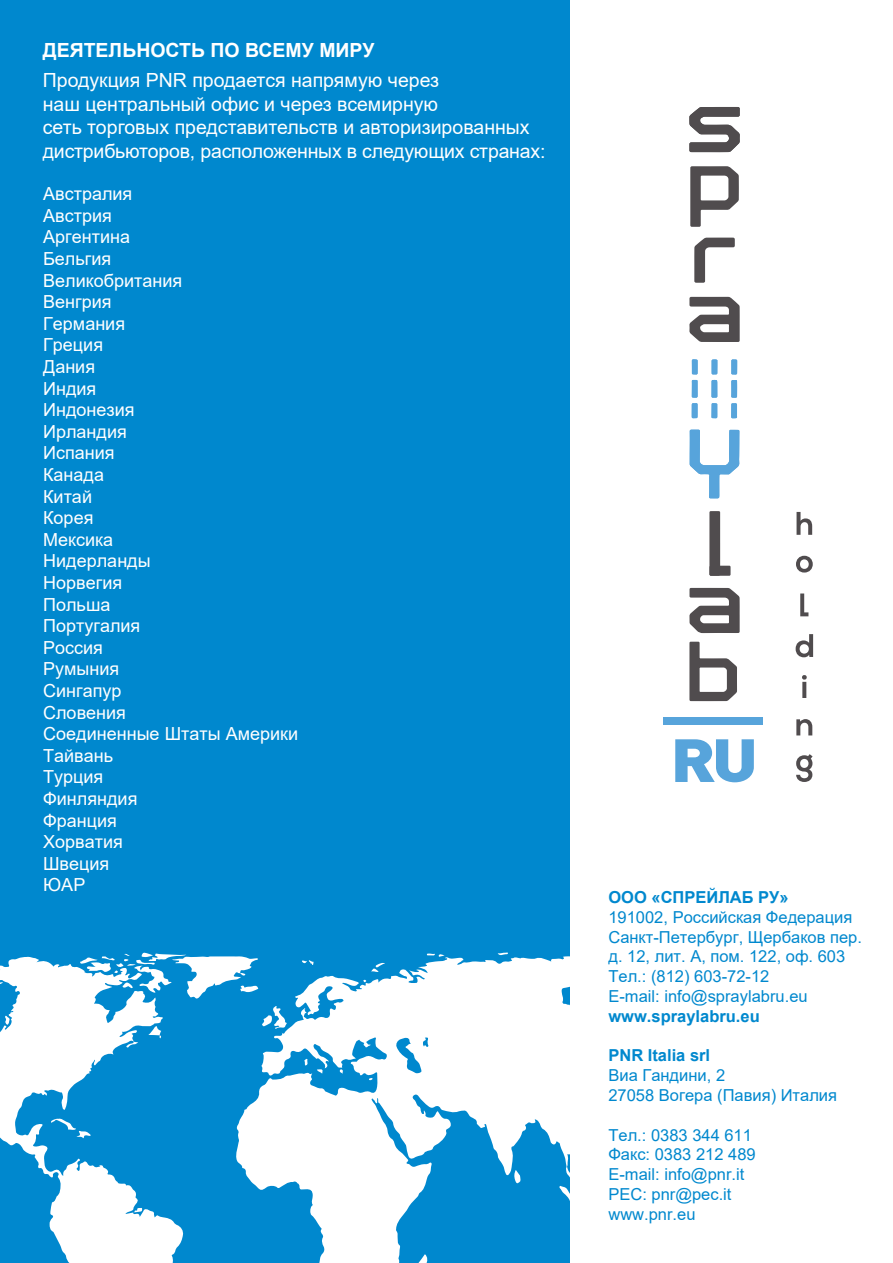
<style>
.page{position:relative;width:893px;height:1263px;background:#fff}
.page>*{position:absolute;margin:0;border:0;box-sizing:border-box;transform-origin:0 0}
.t1{font:19.5px/23.4px "Arial";color:#fff}
.t2{font:700 19.5px "Arial";color:#fff}
.t3{font:18px/21.6px "Arial";color:#fff}
.t4{font:16.5px/19.8px "Arial";color:#0088ce}
.t5{font:700 16.5px "Arial";color:#0088ce}
</style>
<div class="page">
<div style="left:0;top:0;width:570px;height:1263px;background:#0088ce"></div>
<svg style="left:236px;top:956px;width:334px;height:307px;fill:#fff"></svg>
<svg style="left:0;top:956px;width:184px;height:307px"></svg>
<svg style="left:404px;top:1254px;width:24px;height:9px"></svg>
<svg style="left:514px;top:1170px;width:7px;height:14px"></svg>
<svg style="left:51px;top:1118px;width:40px;height:20px"></svg>
<svg style="left:5px;top:1015px;width:5px;height:10px"></svg>
<svg style="left:126px;top:1041px;width:12px;height:7px"></svg>
<svg style="left:498px;top:952px;width:10px;height:4px"></svg>
<svg style="left:371px;top:962px;width:14px;height:10px"></svg>
<svg style="left:304px;top:1057px;width:5px;height:8px"></svg>
<svg style="left:317px;top:1069px;width:6px;height:5px"></svg>
<svg style="left:339px;top:1069px;width:4px;height:5px"></svg>
<svg style="left:302px;top:960px;width:12px;height:5px"></svg>
<svg style="left:426px;top:953px;width:19px;height:4px"></svg>
<svg style="left:80px;top:952px;width:179px;height:48px"></svg>
<svg style="left:148px;top:1026px;width:14px;height:12px"></svg>
<svg style="left:363px;top:979px;width:3px;height:4px"></svg>
<svg style="left:262px;top:1006px;width:26px;height:27px"></svg>
<svg style="left:559px;top:1126px;width:11px;height:137px"></svg>
<svg style="left:133px;top:1207px;width:9px;height:6px"></svg>
<svg style="left:796px;top:512px;width:16px;height:23px"></svg>
<svg style="left:796px;top:556px;width:17px;height:16px"></svg>
<svg style="left:800px;top:593px;width:8px;height:23px"></svg>
<svg style="left:796px;top:634px;width:17px;height:23px"></svg>
<svg style="left:802px;top:675px;width:5px;height:23px"></svg>
<svg style="left:796px;top:719px;width:16px;height:16px"></svg>
<svg style="left:796px;top:754px;width:17px;height:28px"></svg>
<svg style="left:689px;top:107px;width:51px;height:45px"></svg>
<svg style="left:694px;top:238px;width:41px;height:45px"></svg>
<svg style="left:690px;top:430px;width:49px;height:68px"></svg>
<svg style="left:692px;top:380px;width:6px;height:38px"></svg>
<svg style="left:692px;top:359px;width:6px;height:15px"></svg>
<svg style="left:731px;top:359px;width:6px;height:59px"></svg>
<svg style="left:711px;top:380px;width:6px;height:38px"></svg>
<svg style="left:712px;top:359px;width:5px;height:15px"></svg>
<svg style="left:690px;top:166px;width:49px;height:61px"></svg>
<svg style="left:689px;top:642px;width:48px;height:59px"></svg>
<svg style="left:689px;top:588px;width:51px;height:45px"></svg>
<svg style="left:689px;top:297px;width:51px;height:45px"></svg>
<svg style="left:675px;top:739px;width:79px;height:43px"></svg>
<div style="left:663px;top:718px;width:100px;height:7px;background:#57a4db"></div>
<svg style="left:709px;top:511px;width:22px;height:65px"></svg>
<p class="t2" style="left:43px;top:36px;width:333px">ДЕЯТЕЛЬНОСТЬ ПО ВСЕМУ МИРУ</p>
<p class="t1" style="left:43px;top:69px;width:504px">Продукция PNR продается напрямую через<br>наш центральный офис и через всемирную<br>сеть торговых представительств и авторизированных дистрибьюторов, расположенных в следующих странах:</p>
<p class="t3" style="left:43px;top:183px;width:257px">Австралия<br>Австрия<br>Аргентина<br>Бельгия<br>Великобритания<br>Венгрия<br>Германия<br>Греция<br>Дания<br>Индия<br>Индонезия<br>Ирландия<br>Испания<br>Канада<br>Китай<br>Корея<br>Мексика<br>Нидерланды<br>Норвегия<br>Польша<br>Португалия<br>Россия<br>Румыния<br>Сингапур<br>Словения<br>Соединенные Штаты Америки<br>Тайвань<br>Турция<br>Финляндия<br>Франция<br>Хорватия<br>Швеция<br>ЮАР</p>
<p class="t5" style="left:608px;top:886px;width:182px">ООО «СПРЕЙЛАБ РУ»</p>
<p class="t4" style="left:608px;top:907px;width:255px">191002, Российская Федерация<br>Санкт-Петербург, Щербаков пер. д. 12, лит. А, пом. 122, оф. 603<br>Тел.: (812) 603-72-12<br>E-mail: info@spraylabru.eu</p>
<p class="t5" style="left:608px;top:1004px;width:153px">www.spraylabru.eu</p>
<p class="t5" style="left:608px;top:1044px;width:103px">PNR Italia srl</p>
<p class="t4" style="left:608px;top:1065px;width:230px">Виа Гандини, 2<br>27058 Вогера (Павия) Италия</p>
<p class="t4" style="left:608px;top:1125px;width:149px">Тел.: 0383 344 611<br>Факс: 0383 212 489<br>E-mail: info@pnr.it<br>PEC: pnr@pec.it www.pnr.eu</p>
</div>
